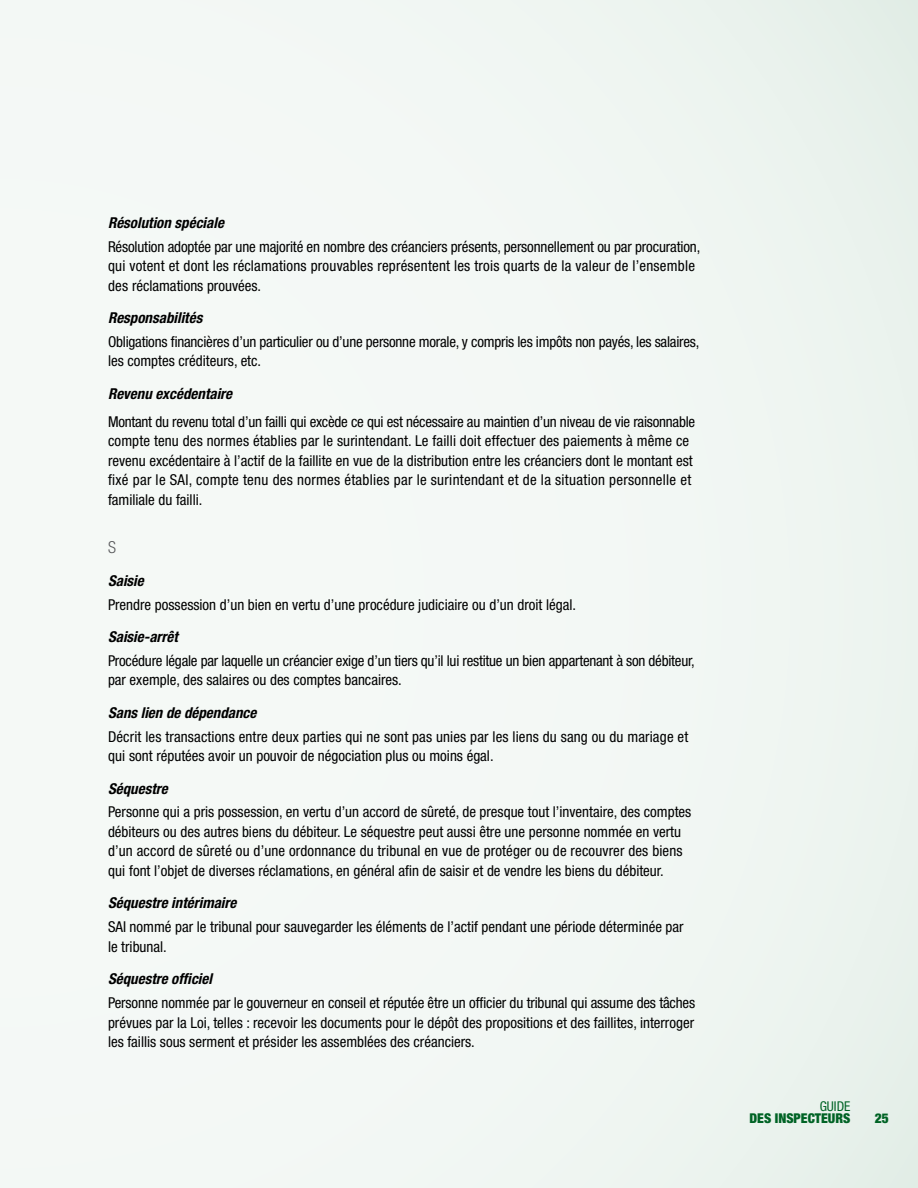
<style>
.page{position:relative;width:918px;height:1188px;background:#f3f8f5}
.page>*{position:absolute;margin:0;border:0;box-sizing:border-box;transform-origin:0 0}
.t1{font:300 condensed 16.5px "Helvetica Neue LT Std";color:#58595b}
.t2{font:condensed 15px/19.5px "Helvetica Neue LT Std";color:#000}
.t3{font:italic 700 condensed 15px "Helvetica Neue LT Std";color:#000}
.t4{font:900 condensed 13.5px "Helvetica Neue LT Std";color:#006325}
.t5{font:condensed 13.5px "Helvetica Neue LT Std";color:#006325}
</style>
<div class="page">
<p class="t3" style="left:108px;top:213px;width:117px">Résolution spéciale</p>
<p class="t2" style="left:108px;top:236px;width:594px">Résolution adoptée par une majorité en nombre des créanciers présents, personnellement ou par procuration, qui votent et dont les réclamations prouvables représentent les trois quarts de la valeur de l’ensemble des réclamations prouvées.</p>
<p class="t3" style="left:108px;top:309px;width:96px">Responsabilités</p>
<p class="t2" style="left:108px;top:332px;width:593px">Obligations financières d’un particulier ou d’une personne morale, y compris les impôts non payés, les salaires, les comptes créditeurs, etc.</p>
<p class="t3" style="left:108px;top:384px;width:126px">Revenu excédentaire</p>
<p class="t2" style="left:108px;top:412px;width:589px">Montant du revenu total d’un failli qui excède ce qui est nécessaire au maintien d’un niveau de vie raisonnable compte tenu des normes établies par le surintendant. Le failli doit effectuer des paiements à même ce revenu excédentaire à l’actif de la faillite en vue de la distribution entre les créanciers dont le montant est fixé par le SAI, compte tenu des normes établies par le surintendant et de la situation personnelle et familiale du failli.</p>
<p class="t1" style="left:108px;top:538px;width:9px">S</p>
<p class="t3" style="left:108px;top:571px;width:37px">Saisie</p>
<p class="t2" style="left:108px;top:594px;width:469px">Prendre possession d’un bien en vertu d’une procédure judiciaire ou d’un droit légal.</p>
<p class="t3" style="left:108px;top:628px;width:71px">Saisie-arrêt</p>
<p class="t2" style="left:108px;top:651px;width:588px">Procédure légale par laquelle un créancier exige d’un tiers qu’il lui restitue un bien appartenant à son débiteur, par exemple, des salaires ou des comptes bancaires.</p>
<p class="t3" style="left:108px;top:703px;width:150px">Sans lien de dépendance</p>
<p class="t2" style="left:108px;top:727px;width:582px">Décrit les transactions entre deux parties qui ne sont pas unies par les liens du sang ou du mariage et qui sont réputées avoir un pouvoir de négociation plus ou moins égal.</p>
<p class="t3" style="left:108px;top:779px;width:61px">Séquestre</p>
<p class="t2" style="left:108px;top:802px;width:585px">Personne qui a pris possession, en vertu d’un accord de sûreté, de presque tout l’inventaire, des comptes débiteurs ou des autres biens du débiteur. Le séquestre peut aussi être une personne nommée en vertu d’un accord de sûreté ou d’une ordonnance du tribunal en vue de protéger ou de recouvrer des biens qui font l’objet de diverses réclamations, en général afin de saisir et de vendre les biens du débiteur.</p>
<p class="t3" style="left:108px;top:894px;width:130px">Séquestre intérimaire</p>
<p class="t2" style="left:108px;top:917px;width:577px">SAI nommé par le tribunal pour sauvegarder les éléments de l’actif pendant une période déterminée par le tribunal.</p>
<p class="t3" style="left:108px;top:970px;width:106px">Séquestre officiel</p>
<p class="t2" style="left:108px;top:993px;width:589px;text-align:justify">Personne nommée par le gouverneur en conseil et réputée être un officier du tribunal qui assume des tâches prévues par la Loi, telles : recevoir les documents pour le dépôt des propositions et des faillites, interroger les faillis sous serment et présider les assemblées des créanciers.</p>
<p class="t5" style="left:820px;top:1099px;width:32px">GUIDE</p>
<p class="t4" style="left:750px;top:1110px;width:102px">DES INSPECTEURS</p>
<p class="t4" style="left:875px;top:1110px;width:16px">25</p>
</div>
